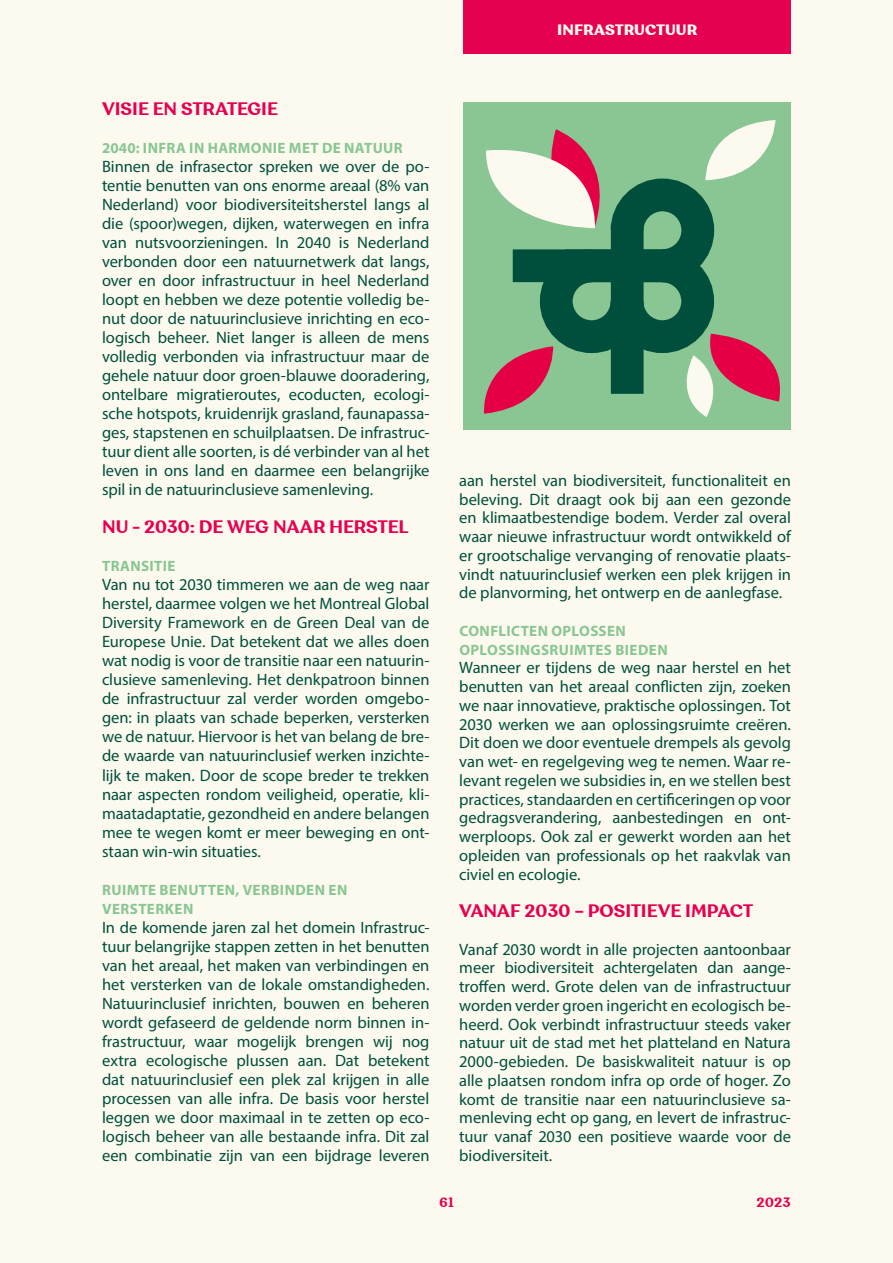
<style>
.page{position:relative;width:893px;height:1263px;background:#fcfaee}
.page>*{position:absolute;margin:0;border:0;box-sizing:border-box;transform-origin:0 0}
.t1{font:700 18px "Garbata";letter-spacing:-.005em;color:#e50051}
.t2{font:16.5px/19px "Myriad Pro";letter-spacing:-.005em;color:#004f3c;text-align:justify}
.t3{font:700 15px/19px "Myriad Pro";letter-spacing:.025em;color:#89c693}
.t4{font:800 15px "Garbata";letter-spacing:.005em;color:#fcfaee}
.t5{font:700 13.5px "Garbata";color:#e50051}
</style>
<div class="page">
<div style="left:463px;top:102px;width:328px;height:327px;background:#89c693"></div>
<svg style="left:478px;top:120px;width:312px;height:297px;background:#7ba081"></svg>
<div style="left:463px;top:0;width:328px;height:53px;background:#e50051"></div>
<p class="t4" style="left:557px;top:18px;width:142px">INFRASTRUCTUUR</p>
<p class="t1" style="left:102px;top:95px;width:177px">VISIE EN STRATEGIE</p>
<p class="t3" style="left:102px;top:138px;width:302px">2040: INFRA IN HARMONIE MET DE NATUUR</p>
<p class="t2" style="left:102px;top:156px;width:329px">Binnen de infrasector spreken we over de po&shy;tentie benutten van ons enorme areaal (8% van Nederland) voor biodiversiteitsherstel langs al die (spoor)wegen, dijken, waterwegen en infra van nutsvoorzieningen. In 2040 is Nederland verbonden door een natuurnetwerk dat langs, over en door infrastructuur in heel Nederland loopt en hebben we deze potentie volledig be&shy;nut door de natuurinclusieve inrichting en eco&shy;logisch beheer. Niet langer is alleen de mens volledig verbonden via infrastructuur maar de gehele natuur door groen-blauwe dooradering, ontelbare migratieroutes, ecoducten, ecologi&shy;sche hotspots, kruidenrijk grasland, faunapassa&shy;ges, stapstenen en schuilplaatsen. De infrastruc&shy;tuur dient alle soorten, is dé verbinder van al het leven in ons land en daarmee een belangrijke spil in de natuurinclusieve samenleving.</p>
<p class="t1" style="left:102px;top:513px;width:308px">NU - 2030: DE WEG NAAR HERSTEL</p>
<p class="t3" style="left:102px;top:556px;width:75px">TRANSITIE</p>
<p class="t2" style="left:102px;top:575px;width:329px">Van nu tot 2030 timmeren we aan de weg naar herstel, daarmee volgen we het Montreal Global Diversity Framework en de Green Deal van de Europese Unie. Dat betekent dat we alles doen wat nodig is voor de transitie naar een natuurin&shy;clusieve samenleving. Het denkpatroon binnen de infrastructuur zal verder worden omgebo&shy;gen: in plaats van schade beperken, versterken we de natuur. Hiervoor is het van belang de bre&shy;de waarde van natuurinclusief werken inzichte&shy;lijk te maken. Door de scope breder te trekken naar aspecten rondom veiligheid, operatie, kli&shy;maatadaptatie, gezondheid en andere belangen mee te wegen komt er meer beweging en ont&shy;staan win-win situaties.</p>
<p class="t3" style="left:102px;top:879px;width:247px">RUIMTE BENUTTEN, VERBINDEN EN<br>VERSTERKEN</p>
<p class="t2" style="left:102px;top:917px;width:329px">In de komende jaren zal het domein Infrastruc&shy;tuur belangrijke stappen zetten in het benutten van het areaal, het maken van verbindingen en het versterken van de lokale omstandigheden.<br>Natuurinclusief inrichten, bouwen en beheren wordt gefaseerd de geldende norm binnen in&shy;frastructuur, waar mogelijk brengen wij nog extra ecologische plussen aan. Dat betekent dat natuurinclusief een plek zal krijgen in alle processen van alle infra. De basis voor herstel leggen we door maximaal in te zetten op eco&shy;logisch beheer van alle bestaande infra. Dit zal een combinatie zijn van een bijdrage leveren</p>
<p class="t2" style="left:459px;top:471px;width:333px">aan herstel van biodiversiteit, functionaliteit en beleving. Dit draagt ook bij aan een gezonde en klimaatbestendige bodem. Verder zal overal waar nieuwe infrastructuur wordt ontwikkeld of er grootschalige vervanging of renovatie plaats&shy;vindt natuurinclusief werken een plek krijgen in de planvorming, het ontwerp en de aanlegfase.</p>
<p class="t3" style="left:459px;top:621px;width:210px">CONFLICTEN OPLOSSEN<br>OPLOSSINGSRUIMTES BIEDEN</p>
<p class="t2" style="left:459px;top:658px;width:333px">Wanneer er tijdens de weg naar herstel en het benutten van het areaal conflicten zijn, zoeken we naar innovatieve, praktische oplossingen. Tot 2030 werken we aan oplossingsruimte creëren.<br>Dit doen we door eventuele drempels als gevolg van wet- en regelgeving weg te nemen. Waar re&shy;levant regelen we subsidies in, en we stellen best practices, standaarden en certificeringen op voor gedragsverandering, aanbestedingen en ont&shy;werploops. Ook zal er gewerkt worden aan het opleiden van professionals op het raakvlak van civiel en ecologie.</p>
<p class="t1" style="left:459px;top:897px;width:295px">VANAF 2030 – POSITIEVE IMPACT</p>
<p class="t2" style="left:459px;top:939px;width:333px">Vanaf 2030 wordt in alle projecten aantoonbaar meer biodiversiteit achtergelaten dan aange&shy;troffen werd. Grote delen van de infrastructuur worden verder groen ingericht en ecologisch be&shy;heerd. Ook verbindt infrastructuur steeds vaker natuur uit de stad met het platteland en Natura 2000-gebieden. De basiskwaliteit natuur is op alle plaatsen rondom infra op orde of hoger. Zo komt de transitie naar een natuurinclusieve sa&shy;menleving echt op gang, en levert de infrastruc&shy;tuur vanaf 2030 een positieve waarde voor de biodiversiteit.</p>
<p class="t5" style="left:439px;top:1192px;width:16px">61</p>
<p class="t5" style="left:756px;top:1192px;width:36px">2023</p>
</div>
